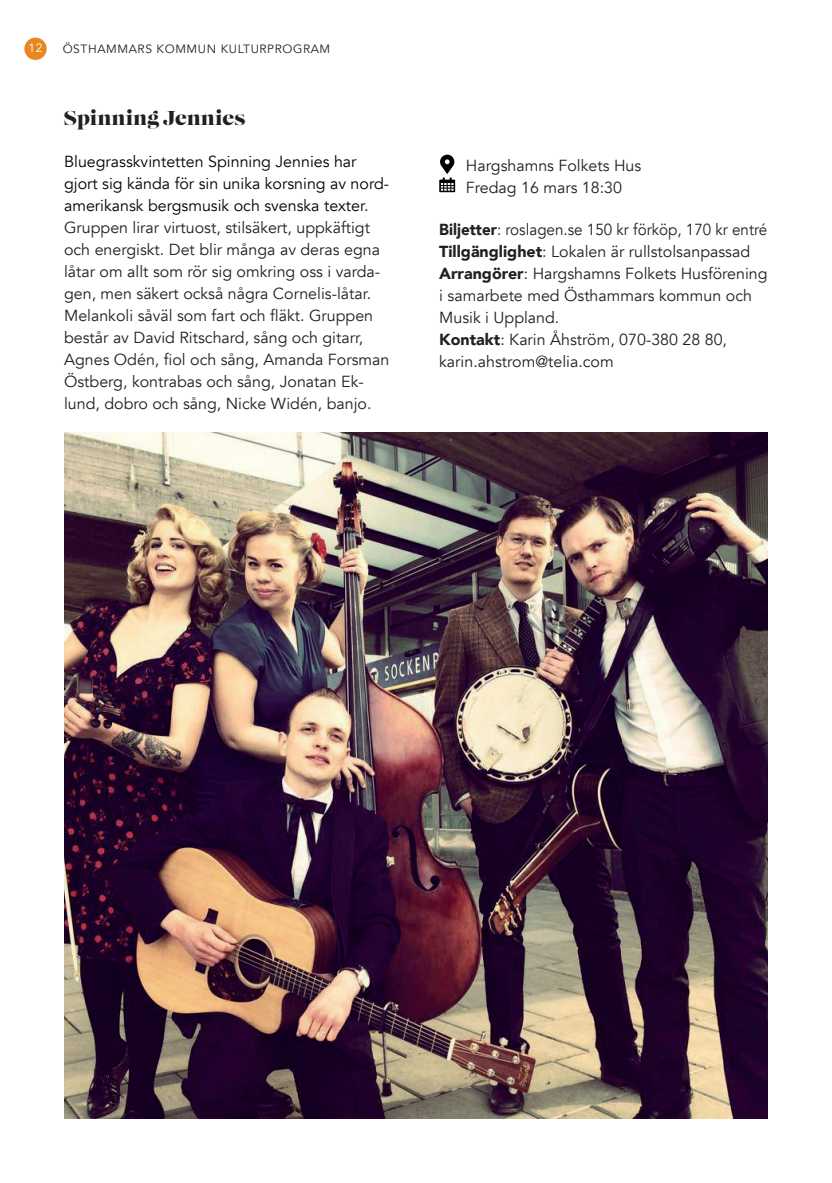
<style>
.page{position:relative;width:832px;height:1183px;background:#fff}
.page>*{position:absolute;margin:0;border:0;box-sizing:border-box;transform-origin:0 0}
.t1{font:20px "Lust";color:#231f20}
.t2{font:16px/22px "Avenir";color:#231f20}
.t3{font:16px/22px "Avenir";color:#231f20;scale:.95 1}
.t4{font:16px/22px "Avenir";color:#020205}
.t5{font:12px "Avenir";letter-spacing:.05em;color:#231f20}
.t6{font:12px "Avenir";color:#fff}
.s1{font-weight:900}
</style>
<div class="page">
<img style="left:64px;top:433px;width:703px;height:685px">
<div style="left:24px;top:38px;width:23px;height:22px;background:#e88722;border-radius:50%"></div>
<svg style="left:439px;top:155px;width:16px;height:37px"></svg>
<p class="t6" style="left:28px;top:41px;width:15px">12</p>
<p class="t5" style="left:63px;top:42px;width:269px">ÖSTHAMMARS KOMMUN KULTURPROGRAM</p>
<p class="t1" style="left:64px;top:106px;width:183px">Spinning Jennies</p>
<p class="t4" style="left:64px;top:151px;width:326px">Bluegrasskvintetten Spinning Jennies har gjort sig kända för sin unika korsning av nord&shy;amerikansk bergsmusik och svenska texter.</p>
<p class="t2" style="left:64px;top:217px;width:326px">Gruppen lirar virtuost, stilsäkert, uppkäftigt och energiskt. Det blir många av deras egna låtar om allt som rör sig omkring oss i varda&shy;gen, men säkert också några Cornelis-låtar.<br>Melankoli såväl som fart och fläkt. Gruppen består av David Ritschard, sång och gitarr, Agnes Odén, fiol och sång, Amanda Forsman Östberg, kontrabas och sång, Jonatan Ek&shy;lund, dobro och sång, Nicke Widén, banjo.</p>
<p class="t2" style="left:465px;top:154px;width:177px">Hargshamns Folkets Hus<br>Fredag 16 mars 18:30</p>
<p class="t3" style="left:439px;top:218px;width:347px"><span class="s1">Biljetter</span>: roslagen.se 150 kr förköp, 170 kr entré <span class="s1">Tillgänglighet</span>: Lokalen är rullstolsanpassad <span class="s1">Arrangörer</span>: Hargshamns Folkets Husförening i samarbete med Östhammars kommun och Musik i Uppland.<br><span class="s1">Kontakt</span>: Karin Åhström, 070-380 28 80, karin.ahstrom@telia.com</p>
</div>
